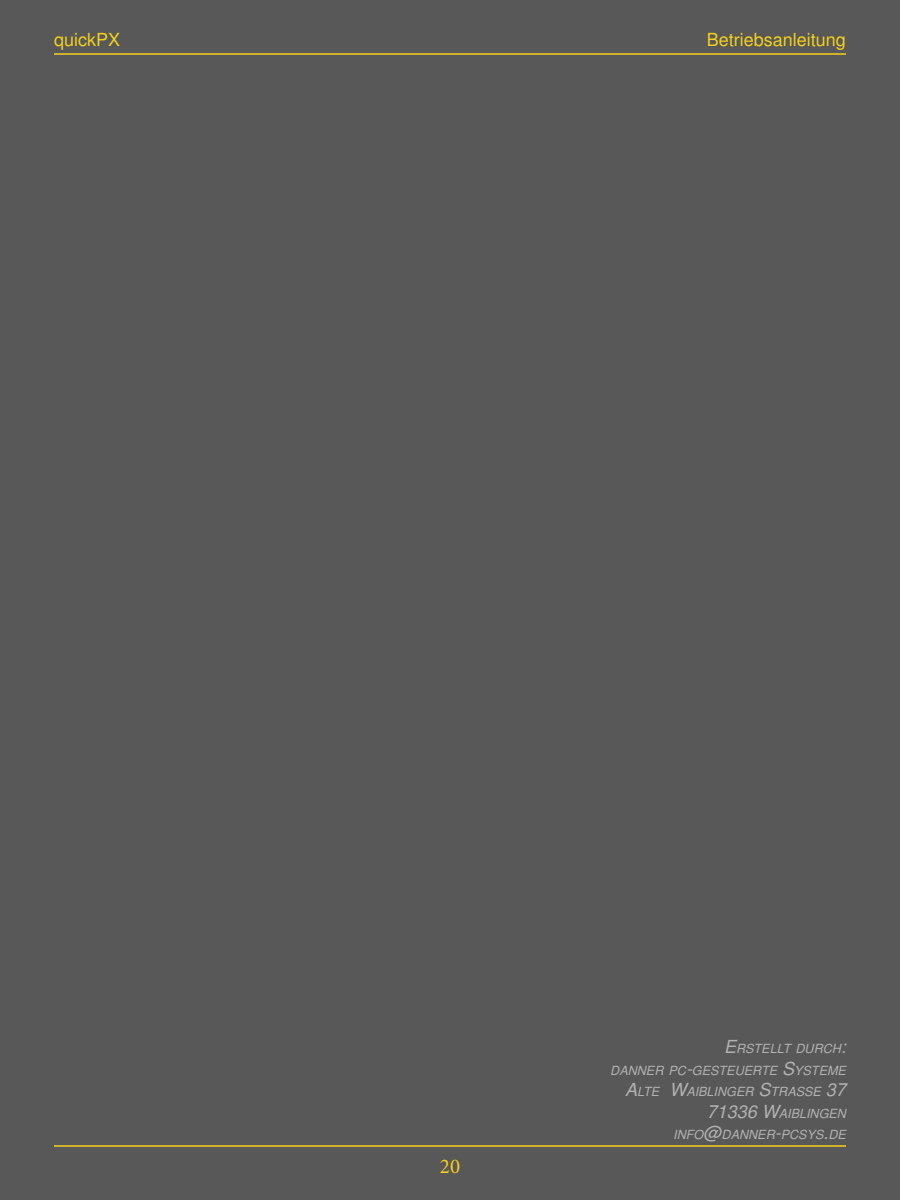
<style>
.page{position:relative;width:900px;height:1200px;background:#585858}
.page>*{position:absolute;margin:0;border:0;box-sizing:border-box;transform-origin:0 0}
.t1{font:21px "Minion Pro";color:#f4d11c}
.t2{font:18px "Sans";color:#f4d11c}
.t3{font:italic 12.6px/21.6px "Sans";color:#b3b2b2;text-align:right}
.s1{font-size:18px}
</style>
<div class="page">
<hr style="left:54px;top:53px;width:792px;height:2px;background:#f4d11c">
<hr style="left:54px;top:1145px;width:792px;height:2px;background:#f4d11c">
<h2 class="t2" style="left:54px;top:29px;width:68px">quickPX</h2>
<h2 class="t2" style="left:707px;top:29px;width:141px">Betriebsanleitung</h2>
<h1 class="t1" style="left:440px;top:1152px;width:22px">20</h1>
<p class="t3" style="left:610px;top:1038px;width:237px"><span class="s1">E</span>RSTELLT DURCH<span class="s1">:<br></span>DANNER PC<span class="s1">-</span>GESTEUERTE <span class="s1">S</span>YSTEME<br><span class="s1">A</span>LTE <span class="s1">W</span>AIBLINGER <span class="s1">S</span>TRASSE <span class="s1">37<br>71336 W</span>AIBLINGEN<br>INFO<span class="s1">@</span>DANNER<span class="s1">-</span>PCSYS<span class="s1">.</span>DE</p>
</div>
